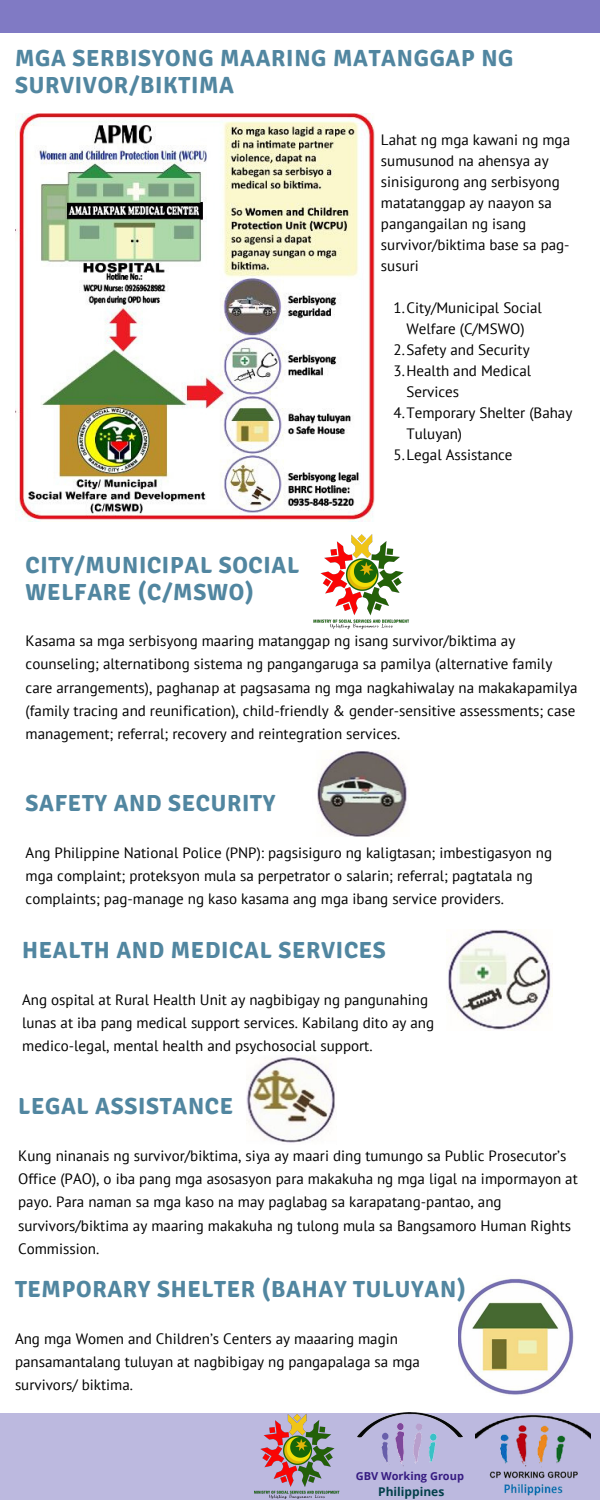
<style>
.page{position:relative;width:600px;height:1500px;background:#807ac4}
.page>*{position:absolute;margin:0;border:0;box-sizing:border-box;transform-origin:0 0}
.t1{font:700 23.3px/27px "Signika";letter-spacing:.03em;color:#5186a0}
.t2{font:15px/23.2px "PT Sans";color:#000}
.t3{font:700 12px "Open Sans";color:#03404b}
.t4{font:700 11px "Open Sans";color:#371c82}
</style>
<div class="page">
<div style="left:0;top:33px;width:600px;height:1380px;background:#fff"></div>
<img style="left:15px;top:114px;width:359px;height:407px">
<img style="left:313px;top:534px;width:96px;height:96px">
<img style="left:317px;top:750px;width:90px;height:86px">
<img style="left:448px;top:929px;width:105px;height:101px">
<img style="left:247px;top:1057px;width:88px;height:86px">
<img style="left:458px;top:1277px;width:116px;height:118px">
<div style="left:0;top:1413px;width:600px;height:87px;background:#bcb9df"></div>
<img style="left:358px;top:1413px;width:104px;height:54px">
<img style="left:475px;top:1415px;width:116px;height:81px">
<img style="left:254px;top:1413px;width:86px;height:85px">
<h1 class="t1" style="left:15px;top:45px;width:500px">MGA SERBISYONG MAARING MATANGGAP NG<br>SURVIVOR/BIKTIMA</h1>
<p class="t2" style="left:381px;top:129px;width:191px;line-height:21px">Lahat ng mga kawani ng mga sumusunod na ahensya ay sinisigurong ang serbisyong matatanggap ay naayon sa pangangailan ng isang survivor/biktima base sa pag&shy;susuri</p>
<p class="t2" style="left:394px;top:296px;width:150px">1.City/Municipal Social</p>
<p class="t2" style="left:406px;top:317px;width:120px">Welfare (C/MSWO)</p>
<p class="t2" style="left:394px;top:338px;width:138px">2.Safety and Security</p>
<p class="t2" style="left:394px;top:359px;width:139px">3.Health and Medical</p>
<p class="t2" style="left:406px;top:380px;width:54px">Services</p>
<p class="t2" style="left:394px;top:401px;width:180px">4.Temporary Shelter (Bahay</p>
<p class="t2" style="left:406px;top:422px;width:57px">Tuluyan)</p>
<p class="t2" style="left:394px;top:443px;width:120px">5.Legal Assistance</p>
<h1 class="t1" style="left:26px;top:552px;width:275px">CITY/MUNICIPAL SOCIAL<br>WELFARE (C/MSWO)</h1>
<p class="t2" style="left:26px;top:629px;width:554px">Kasama sa mga serbisyong maaring matanggap ng isang survivor/biktima ay counseling; alternatibong sistema ng pangangaruga sa pamilya (alternative family care arrangements), paghanap at pagsasama ng mga nagkahiwalay na makakapamilya (family tracing and reunification), child-friendly &amp; gender-sensitive assessments; case management; referral; recovery and reintegration services.</p>
<h1 class="t1" style="left:26px;top:790px;width:251px">SAFETY AND SECURITY</h1>
<p class="t2" style="left:26px;top:841px;width:528px">Ang Philippine National Police (PNP): pagsisiguro ng kaligtasan; imbestigasyon ng mga complaint; proteksyon mula sa perpetrator o salarin; referral; pagtatala ng complaints; pag-manage ng kaso kasama ang mga ibang service providers.</p>
<h1 class="t1" style="left:22px;top:937px;width:365px">HEALTH AND MEDICAL SERVICES</h1>
<p class="t2" style="left:22px;top:987px;width:414px">Ang ospital at Rural Health Unit ay nagbibigay ng pangunahing lunas at iba pang medical support services. Kabilang dito ay ang medico-legal, mental health and psychosocial support.</p>
<h1 class="t1" style="left:18px;top:1093px;width:216px">LEGAL ASSISTANCE</h1>
<p class="t2" style="left:18px;top:1144px;width:561px">Kung ninanais ng survivor/biktima, siya ay maari ding tumungo sa Public Prosecutor’s Office (PAO), o iba pang mga asosasyon para makakuha ng mga ligal na impormayon at payo. Para naman sa mga kaso na may paglabag sa karapatang-pantao, ang survivors/biktima ay maaring makakuha ng tulong mula sa Bangsamoro Human Rights Commission.</p>
<h1 class="t1" style="left:15px;top:1276px;width:452px">TEMPORARY SHELTER (BAHAY TULUYAN)</h1>
<p class="t2" style="left:15px;top:1326px;width:407px">Ang mga Women and Children’s Centers ay maaaring magin pansamantalang tuluyan at nagbibigay ng pangapalaga sa mga survivors/ biktima.</p>
<p class="t4" style="left:356px;top:1469px;width:110px">GBV Working Group</p>
<p class="t3" style="left:378px;top:1483px;width:68px">Philippines</p>
</div>
